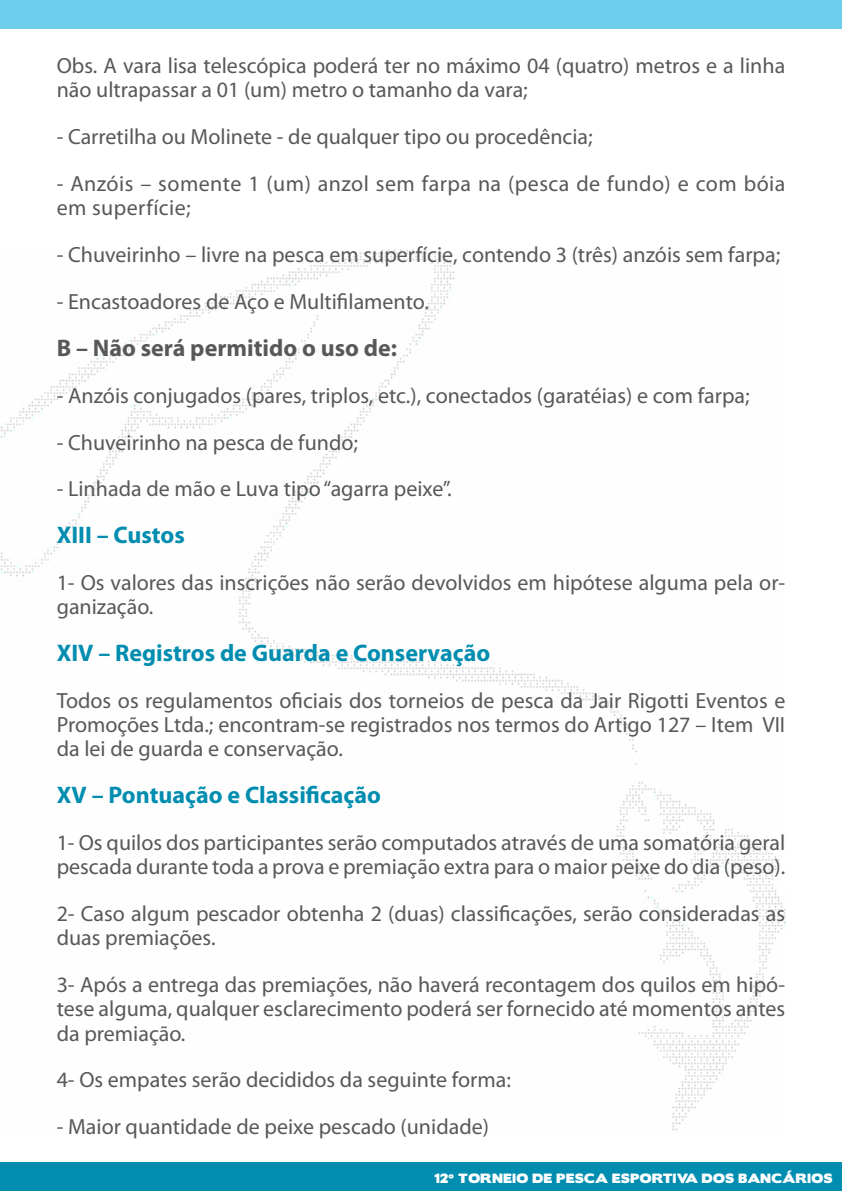
<style>
.page{position:relative;width:842px;height:1191px;background:#fff}
.page>*{position:absolute;margin:0;border:0;box-sizing:border-box;transform-origin:0 0}
.t1{font:700 24px "Myriad Pro";color:#008db0}
.t2{font:700 24px "Myriad Pro";color:#57585a}
.t3{font:22px/24.2px "Myriad Pro";color:#57585a}
.t4{font:22px/24.2px "Myriad Pro";letter-spacing:.02em;color:#57585a}
.t5{font:12px "Boris Black Bloxx";letter-spacing:.04em;color:#fff}
</style>
<div class="page">
<div style="left:0;top:1162px;width:842px;height:29px;background:#008db0"></div>
<div style="left:0;top:0;width:842px;height:28px;background:#6eceeb"></div>
<img style="left:0;top:250px;width:785px;height:881px">
<p class="t3" style="left:57px;top:53px;width:730px">Obs. A vara lisa telescópica poderá ter no máximo 04 (quatro) metros e a linha não ultrapassar a 01 (um) metro o tamanho da vara;</p>
<p class="t3" style="left:57px;top:124px;width:538px">- Carretilha ou Molinete - de qualquer tipo ou procedência;</p>
<p class="t4" style="left:57px;top:171px;width:730px">- Anzóis – somente 1 (um) anzol sem farpa na (pesca de fundo) e com bóia em superfície;</p>
<p class="t3" style="left:57px;top:242px;width:725px">- Chuveirinho – livre na pesca em superfície, contendo 3 (três) anzóis sem farpa;</p>
<p class="t3" style="left:57px;top:289px;width:374px">- Encastoadores de Aço e Multifilamento.</p>
<p class="t2" style="left:57px;top:332px;width:342px">B – Não será permitido o uso de:</p>
<p class="t3" style="left:57px;top:383px;width:694px">- Anzóis conjugados (pares, triplos, etc.), conectados (garatéias) e com farpa;</p>
<p class="t3" style="left:57px;top:430px;width:303px">- Chuveirinho na pesca de fundo;</p>
<p class="t3" style="left:57px;top:476px;width:397px">- Linhada de mão e Luva tipo “agarra peixe”.</p>
<p class="t1" style="left:57px;top:519px;width:130px">XIII – Custos</p>
<p class="t3" style="left:57px;top:570px;width:730px">1- Os valores das inscrições não serão devolvidos em hipótese alguma pela or&shy;ganização.</p>
<p class="t1" style="left:57px;top:637px;width:435px">XIV – Registros de Guarda e Conservação</p>
<p class="t3" style="left:57px;top:688px;width:730px;text-align:justify">Todos os regulamentos oficiais dos torneios de pesca da Jair Rigotti Eventos e Promoções Ltda.; encontram-se registrados nos termos do Artigo 127 – Item VII da lei de guarda e conservação.</p>
<p class="t1" style="left:57px;top:779px;width:326px">XV – Pontuação e Classificação</p>
<p class="t3" style="left:57px;top:830px;width:730px">1- Os quilos dos participantes serão computados através de uma somatória geral pescada durante toda a prova e premiação extra para o maior peixe do dia (peso).</p>
<p class="t3" style="left:57px;top:901px;width:730px">2- Caso algum pescador obtenha 2 (duas) classificações, serão consideradas as duas premiações.</p>
<p class="t3" style="left:57px;top:972px;width:730px;text-align:justify">3- Após a entrega das premiações, não haverá recontagem dos quilos em hipó&shy;tese alguma, qualquer esclarecimento poderá ser fornecido até momentos antes da premiação.</p>
<p class="t3" style="left:57px;top:1067px;width:456px">4- Os empates serão decididos da seguinte forma:</p>
<p class="t3" style="left:57px;top:1114px;width:434px">- Maior quantidade de peixe pescado (unidade)</p>
<p class="t5" style="left:434px;top:1168px;width:400px">12º TORNEIO DE PESCA ESPORTIVA DOS BANCÁRIOS</p>
</div>
